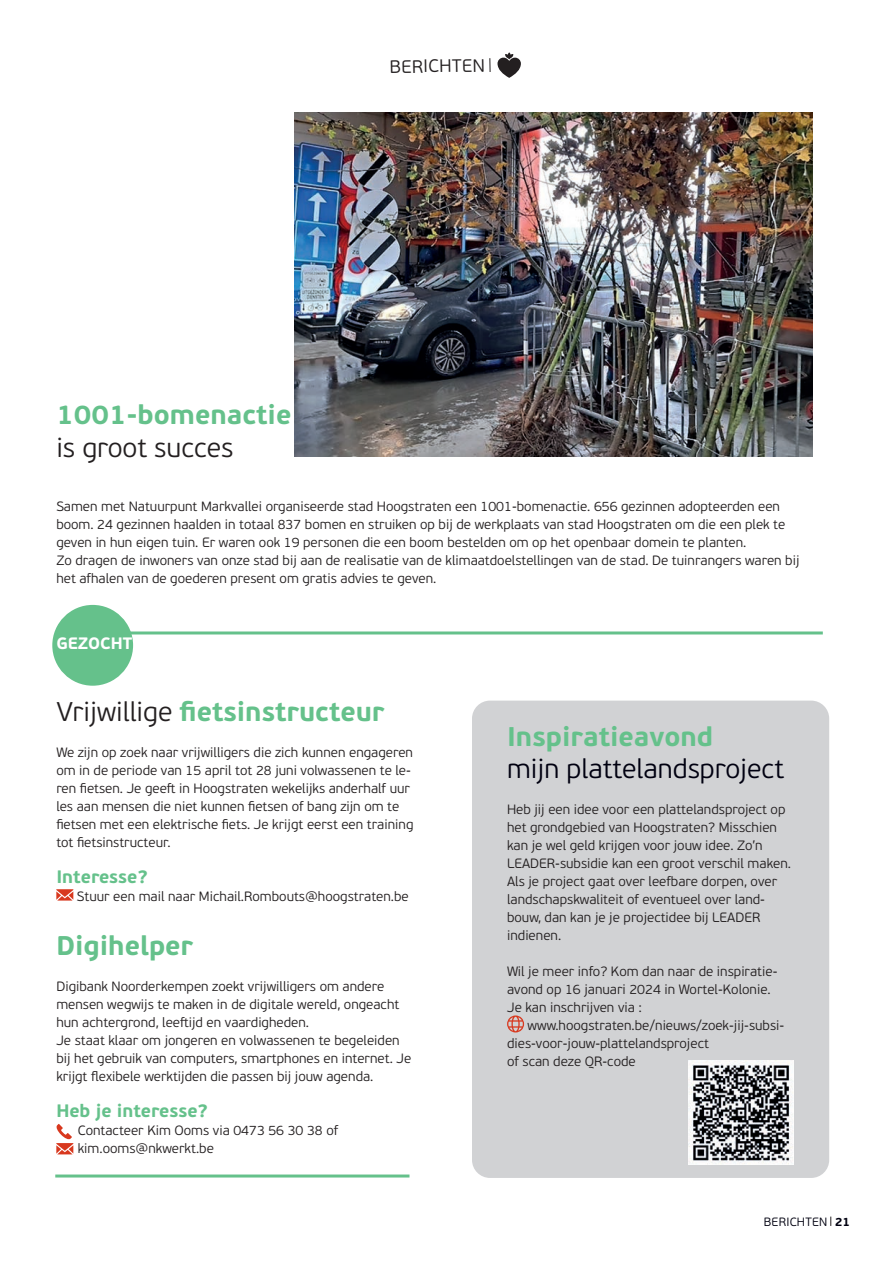
<style>
.page{position:relative;width:893px;height:1263px;background:#fff}
.page>*{position:absolute;margin:0;border:0;box-sizing:border-box;transform-origin:0 0}
.t1{font:700 27px "PF Beau Sans Pro";color:#65c18b}
.t2{font:300 27px "PF Beau Sans Pro";color:#000010}
.t3{font:300 27px "PF Beau Sans Pro";color:#231f20}
.t4{font:700 18px "PF Beau Sans Pro";color:#65c18b}
.t5{font:300 18px "PF Beau Sans Pro";color:#231f20}
.t6{font:700 16.5px "PF Beau Sans Pro";color:#fff}
.t7{font:300 13.5px/18px "PF Beau Sans Pro";color:#231f20}
.t8{font:300 12px "PF Beau Sans Pro";letter-spacing:.02em;color:#000010}
.s1{font-weight:300;color:#231f20}
.s2{font-weight:700}
</style>
<div class="page">
<div style="left:52px;top:605px;width:81px;height:81px;background:#65c18b;border-radius:50%"></div>
<svg style="left:497px;top:52px;width:24px;height:26px"></svg>
<svg style="left:490px;top:58px;width:1px;height:14px"></svg>
<div style="left:472px;top:701px;width:357px;height:477px;background:#d1d2d4;border-radius:18px"></div>
<svg style="left:507px;top:1015px;width:17px;height:17px"></svg>
<svg style="left:56px;top:889px;width:17px;height:11px"></svg>
<hr style="left:55px;top:1174px;width:354px;height:3px;background:#65c18b">
<hr style="left:64px;top:631px;width:759px;height:3px;background:#65c18b">
<img style="left:295px;top:113px;width:517px;height:343px">
<img style="left:689px;top:1060px;width:104px;height:105px">
<svg style="left:56px;top:1124px;width:17px;height:30px"></svg>
<p class="t5" style="left:389px;top:57px;width:97px;rotate:-1deg">BERICHTEN</p>
<p class="t1" style="left:56px;top:398px;width:237px">1001-bomenactie</p>
<p class="t3" style="left:56px;top:432px;width:179px">is groot succes</p>
<p class="t7" style="left:56px;top:497px;width:730px">Samen met Natuurpunt Markvallei organiseerde stad Hoogstraten een 1001-bomenactie. 656 gezinnen adopteerden een boom. 24 gezinnen haalden in totaal 837 bomen en struiken op bij de werkplaats van stad Hoogstraten om die een plek te geven in hun eigen tuin. Er waren ook 19 personen die een boom bestelden om op het openbaar domein te planten.</p>
<p class="t7" style="left:56px;top:551px;width:745px">Zo dragen de inwoners van onze stad bij aan de realisatie van de klimaatdoelstellingen van de stad. De tuinrangers waren bij het afhalen van de goederen present om gratis advies te geven.</p>
<p class="t6" style="left:56px;top:632px;width:78px">GEZOCHT</p>
<p class="t1" style="left:56px;top:694px;width:330px"><span class="s1">Vrijwillige</span> fietsinstructeur</p>
<p class="t7" style="left:56px;top:743px;width:359px">We zijn op zoek naar vrijwilligers die zich kunnen engageren om in de periode van 15 april tot 28 juni volwassenen te le&shy;ren fietsen. Je geeft in Hoogstraten wekelijks anderhalf uur les aan mensen die niet kunnen fietsen of bang zijn om te fietsen met een elektrische fiets. Je krijgt eerst een training tot fietsinstructeur.</p>
<p class="t4" style="left:56px;top:865px;width:93px">Interesse?</p>
<p class="t7" style="left:77px;top:887px;width:333px">Stuur een mail naar Michail.Rombouts@hoogstraten.be</p>
<p class="t1" style="left:56px;top:928px;width:138px">Digihelper</p>
<p class="t7" style="left:56px;top:977px;width:345px">Digibank Noorderkempen zoekt vrijwilligers om andere mensen wegwijs te maken in de digitale wereld, ongeacht hun achtergrond, leeftijd en vaardigheden.</p>
<p class="t7" style="left:56px;top:1031px;width:356px">Je staat klaar om jongeren en volwassenen te begeleiden bij het gebruik van computers, smartphones en internet. Je krijgt flexibele werktijden die passen bij jouw agenda.</p>
<p class="t4" style="left:56px;top:1099px;width:153px">Heb je interesse?</p>
<p class="t7" style="left:78px;top:1121px;width:262px">Contacteer Kim Ooms via 0473 56 30 38 of</p>
<p class="t7" style="left:78px;top:1139px;width:138px">kim.ooms@nkwerkt.be</p>
<p class="t1" style="left:507px;top:720px;width:208px">Inspiratieavond</p>
<p class="t2" style="left:507px;top:754px;width:279px">mijn plattelandsproject</p>
<p class="t7" style="left:507px;top:801px;width:285px">Heb jij een idee voor een plattelandsproject op het grondgebied van Hoogstraten? Misschien kan je wel geld krijgen voor jouw idee. Zo’n LEADER-subsidie kan een groot verschil maken.<br>Als je project gaat over leefbare dorpen, over landschapskwaliteit of eventueel over land&shy;bouw, dan kan je je projectidee bij LEADER indienen.</p>
<p class="t7" style="left:507px;top:963px;width:272px">Wil je meer info? Kom dan naar de inspiratie&shy;avond op 16 januari 2024 in Wortel-Kolonie.</p>
<p class="t7" style="left:507px;top:999px;width:136px">Je kan inschrijven via :</p>
<p class="t7" style="left:507px;top:1017px;width:279px;text-indent:21px">www.hoogstraten.be/nieuws/zoek-jij-subsi&shy;dies-voor-jouw-plattelandsproject</p>
<p class="t7" style="left:507px;top:1053px;width:130px">of scan deze QR-code</p>
<p class="t8" style="left:764px;top:1214px;width:88px">BERICHTEN <span class="s2">21</span></p>
</div>
